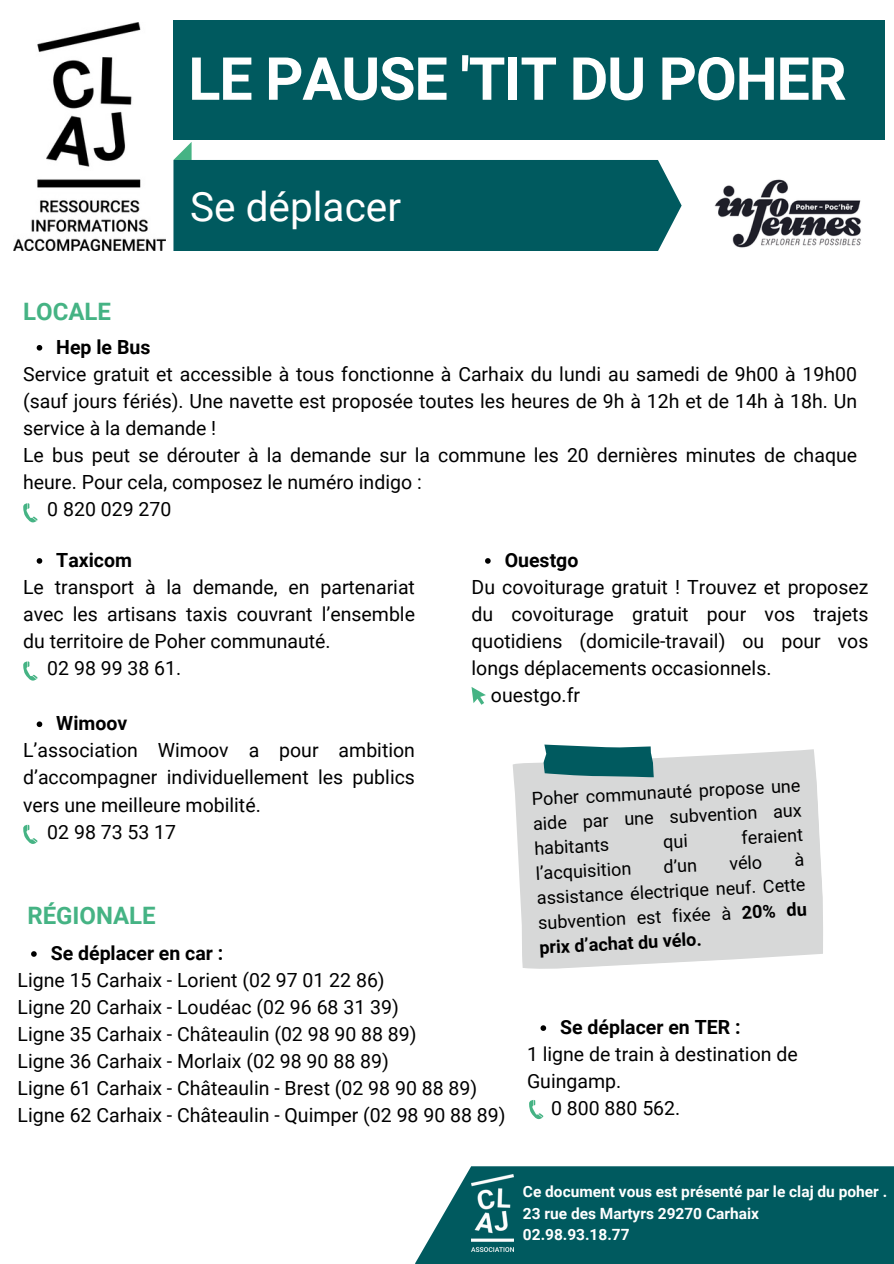
<style>
.page{position:relative;width:894px;height:1264px;background:#fff}
.page>*{position:absolute;margin:0;border:0;box-sizing:border-box;transform-origin:0 0}
.t1{font:700 59.4px "Roboto";letter-spacing:-.02em;color:#fff}
.t2{font:40.5px "Roboto";color:#fff}
.t3{font:700 24px "Roboto";color:#45b384}
.t4{font:19.5px/27px "Roboto";color:#000}
.t5{font:700 19.5px "Roboto";color:#000}
.t6{font:18px/24.8px "Roboto";color:#000;text-align:justify}
.t7{font:700 15.45px "Roboto";color:#fff}
.s1{font-weight:700}
</style>
<div class="page">
<svg style="left:173px;top:142px;width:18px;height:18px"></svg>
<div style="left:173px;top:160px;width:508px;height:91px;background:#005a5f"></div>
<div style="left:173px;top:20px;width:711px;height:119px;background:#005a5f"></div>
<img style="left:13px;top:22px;width:152px;height:229px">
<div style="left:415px;top:1166px;width:478px;height:97px;background:#005a5f"></div>
<img style="left:471px;top:1174px;width:42px;height:77px">
<svg style="left:37px;top:558px;width:5px;height:5px"></svg>
<svg style="left:37px;top:345px;width:5px;height:5px"></svg>
<svg style="left:23px;top:503px;width:15px;height:20px"></svg>
<svg style="left:23px;top:661px;width:15px;height:20px"></svg>
<svg style="left:485px;top:558px;width:5px;height:5px"></svg>
<svg style="left:471px;top:687px;width:15px;height:17px"></svg>
<svg style="left:512px;top:749px;width:311px;height:220px;background:#dadbdb"></svg>
<svg style="left:544px;top:744px;width:109px;height:33px;background:#1d6c71"></svg>
<svg style="left:37px;top:721px;width:5px;height:6px"></svg>
<svg style="left:23px;top:824px;width:15px;height:20px"></svg>
<svg style="left:31px;top:951px;width:6px;height:5px"></svg>
<svg style="left:540px;top:1025px;width:6px;height:5px"></svg>
<svg style="left:529px;top:1100px;width:14px;height:19px"></svg>
<img style="left:714px;top:179px;width:147px;height:69px">
<svg style="left:663px;top:833px;width:23px;height:18px"></svg>
<p class="t1" style="left:188px;top:45px;width:659px">LE PAUSE 'TIT DU POHER</p>
<h4 class="t3" style="left:23px;top:298px;width:89px">LOCALE</h4>
<h3 class="t2" style="left:190px;top:184px;width:212px">Se déplacer</h3>
<h2 class="t5" style="left:56px;top:336px;width:96px">Hep le Bus</h2>
<p class="t4" style="left:23px;top:361px;width:835px">Service gratuit et accessible à tous fonctionne à Carhaix du lundi au samedi de 9h00 à 19h00</p>
<p class="t4" style="left:23px;top:388px;width:835px">(sauf jours fériés). Une navette est proposée toutes les heures de 9h à 12h et de 14h à 18h. Un</p>
<p class="t4" style="left:23px;top:415px;width:195px">service à la demande !</p>
<p class="t4" style="left:23px;top:442px;width:835px">Le bus peut se dérouter à la demande sur la commune les 20 dernières minutes de chaque</p>
<p class="t4" style="left:23px;top:469px;width:400px">heure. Pour cela, composez le numéro indigo :</p>
<p class="t4" style="left:47px;top:496px;width:125px">0 820 029 270</p>
<p class="t5" style="left:504px;top:549px;width:75px">Ouestgo</p>
<p class="t4" style="left:471px;top:574px;width:398px">Du covoiturage gratuit ! Trouvez et proposez</p>
<p class="t4" style="left:471px;top:601px;width:398px">du covoiturage gratuit pour vos trajets</p>
<p class="t4" style="left:471px;top:628px;width:398px">quotidiens (domicile-travail) ou pour vos</p>
<p class="t4" style="left:471px;top:655px;width:301px">longs déplacements occasionnels.</p>
<p class="t4" style="left:490px;top:682px;width:91px">ouestgo.fr</p>
<p class="t5" style="left:56px;top:549px;width:77px">Taxicom</p>
<p class="t4" style="left:23px;top:574px;width:393px">Le transport à la demande, en partenariat</p>
<p class="t4" style="left:23px;top:601px;width:393px">avec les artisans taxis couvrant l’ensemble</p>
<p class="t4" style="left:23px;top:628px;width:309px">du territoire de Poher communauté.</p>
<p class="t4" style="left:47px;top:655px;width:135px">02 98 99 38 61.</p>
<p class="t5" style="left:56px;top:712px;width:72px">Wimoov</p>
<p class="t4" style="left:23px;top:737px;width:393px">L’association Wimoov a pour ambition</p>
<p class="t4" style="left:23px;top:764px;width:393px">d’accompagner individuellement les publics</p>
<p class="t4" style="left:23px;top:791px;width:239px">vers une meilleure mobilité.</p>
<p class="t4" style="left:47px;top:818px;width:130px">02 98 73 53 17</p>
<h3 class="t3" style="left:27px;top:901px;width:130px">RÉGIONALE</h3>
<p class="t5" style="left:51px;top:942px;width:174px">Se déplacer en car :</p>
<p class="t4" style="left:18px;top:967px;width:489px">Ligne 15 Carhaix - Lorient (02 97 01 22 86)<br>Ligne 20 Carhaix - Loudéac (02 96 68 31 39)<br>Ligne 35 Carhaix - Châteaulin (02 98 90 88 89)<br>Ligne 36 Carhaix - Morlaix (02 98 90 88 89)<br>Ligne 61 Carhaix - Châteaulin - Brest (02 98 90 88 89)<br>Ligne 62 Carhaix - Châteaulin - Quimper (02 98 90 88 89)</p>
<p class="t6" style="left:531px;top:787px;width:270px;rotate:-3deg">Poher communauté propose une aide par une subvention aux habitants</p>
<p class="t6" style="left:740px;top:825px;width:63px;rotate:-3deg">feraient</p>
<p class="t6" style="left:535px;top:861px;width:270px;text-indent:259px;rotate:-3deg">à assistance électrique neuf. Cette subvention est fixée à <span class="s1">20% du prix d’achat du vélo.</span></p>
<p class="t6" style="left:535px;top:861px;width:97px;rotate:-3deg">l’acquisition</p>
<p class="t6" style="left:662px;top:854px;width:35px;rotate:-3deg">d’un</p>
<p class="t6" style="left:728px;top:851px;width:34px;rotate:-3deg">vélo</p>
<p class="t5" style="left:560px;top:1016px;width:182px">Se déplacer en TER :</p>
<h4 class="t4" style="left:527px;top:1041px;width:272px">1 ligne de train à destination de</h4>
<h4 class="t4" style="left:527px;top:1068px;width:96px">Guingamp.</h4>
<h4 class="t4" style="left:551px;top:1095px;width:131px">0 800 880 562.</h4>
<h4 class="t7" style="left:522px;top:1182px;width:365px">Ce document vous est présenté par le claj du poher .</h4>
<p class="t7" style="left:522px;top:1204px;width:237px">23 rue des Martyrs 29270 Carhaix</p>
<p class="t7" style="left:522px;top:1225px;width:108px">02.98.93.18.77</p>
</div>
